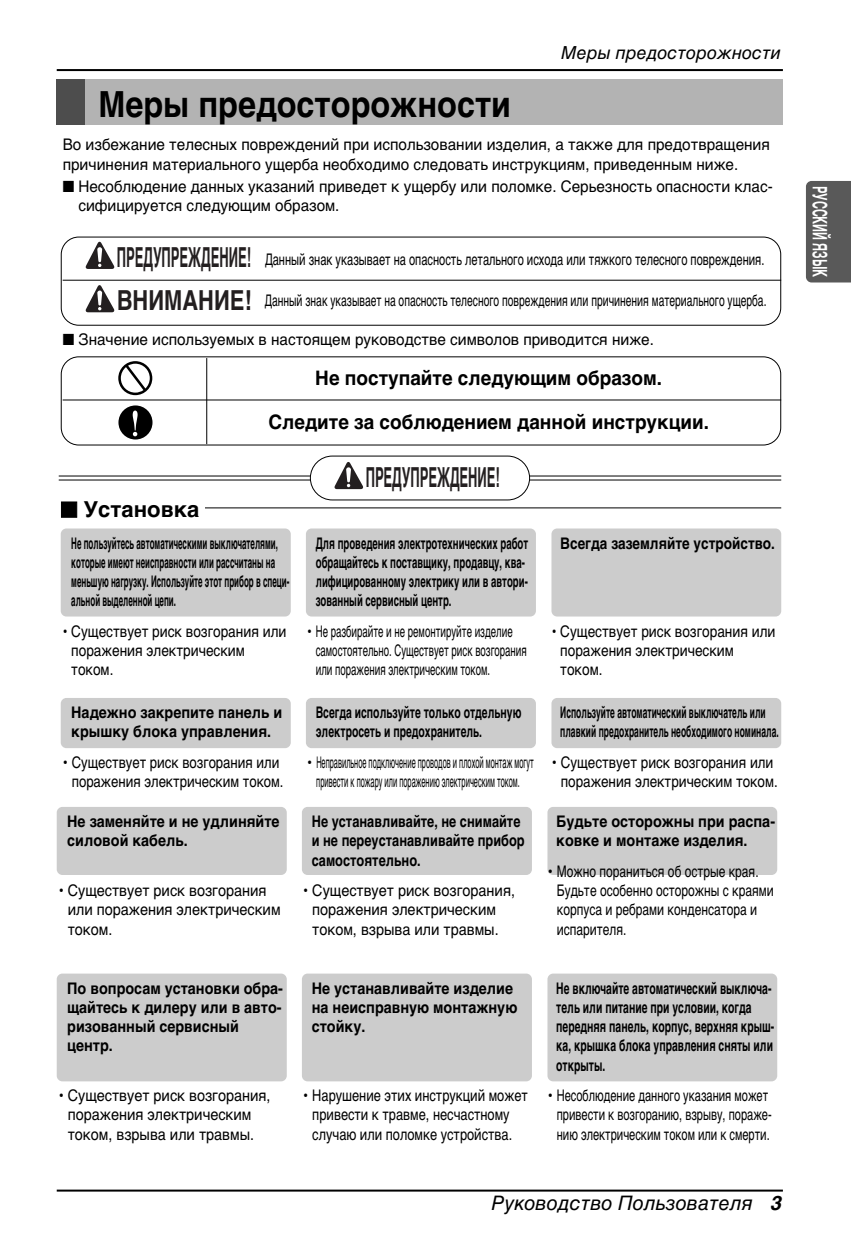
<style>
.page{position:relative;width:851px;height:1248px;background:#fff}
.page>*{position:absolute;margin:0;border:0;box-sizing:border-box;transform-origin:0 0}
.t1{font:700 36px "Helvetica";color:#000;scale:.9 1}
.t2{font:700 27.6px/43.4px "Helvetica";color:#231f20;scale:.47 1}
.t3{font:700 22px "Helvetica";color:#000}
.t4{font:700 20px "Helvetica";color:#000;scale:.95 1}
.t5{font:italic 20px "Helvetica";color:#000}
.t6{font:700 20px "Helvetica";color:#fff;scale:.55 1}
.t7{font:italic 18px "Helvetica";color:#000}
.t8{font:16px/19.2px "Helvetica";color:#000;text-align:center;scale:.9 1}
.t9{font:16px/19.2px "Helvetica";color:#000;scale:.95 1}
.t10{font:700 16px/19.2px "Helvetica";color:#000;scale:.9 1}
.t11{font:16px/19.2px "Helvetica";color:#000;scale:.85 1}
.t12{font:700 16px/19.2px "Helvetica";color:#000;scale:.65 1}
.t13{font:700 16px/19.2px "Helvetica";color:#000;scale:.5 1}
.t14{font:700 16px/19.2px "Helvetica";color:#000;scale:.6 1}
.t15{font:16px "Helvetica";color:#000;scale:.64 1}
.t16{font:700 16px/19.2px "Helvetica";color:#000;scale:.53 1}
.t17{font:16px "Helvetica";color:#000;scale:.69 1}
.t18{font:700 16px/19.2px "Helvetica";color:#000;scale:.8 1}
.t19{font:700 16px "Helvetica";color:#000;scale:.85 1}
.s1{font-weight:700}
</style>
<div class="page">
<hr style="left:57px;top:69px;width:725px;height:2px;background:#000">
<hr style="left:57px;top:1189px;width:725px;height:2px;background:#000">
<div style="left:806px;top:181px;width:44px;height:101px;background:#595959"></div>
<div style="left:57px;top:79px;width:113px;height:46px;background:#4d4d4d"></div>
<div style="left:85px;top:79px;width:697px;height:46px;background:#b3b3b3"></div>
<div style="left:61px;top:236px;width:720px;height:90px;border:2px solid #000;border-radius:18px"></div>
<hr style="left:63px;top:280px;width:718px;height:1px;background:#000">
<svg style="left:86px;top:242px;width:29px;height:27px"></svg>
<svg style="left:86px;top:285px;width:29px;height:27px"></svg>
<div style="left:61px;top:356px;width:720px;height:89px;border:2px solid #000;border-radius:18px"></div>
<hr style="left:63px;top:399px;width:718px;height:1px;background:#000">
<div style="left:118px;top:405px;width:34px;height:34px;background:#000;border-radius:50%"></div>
<svg style="left:133px;top:410px;width:5px;height:26px"></svg>
<hr style="left:59px;top:475px;width:722px;height:1px;background:#000">
<hr style="left:59px;top:479px;width:722px;height:1px;background:#000">
<div style="left:310px;top:456px;width:219px;height:44px;background:#fff;border-radius:22px"></div>
<svg style="left:334px;top:462px;width:29px;height:27px"></svg>
<div style="left:310px;top:455px;width:220px;height:45px;border:2px solid #000;border-radius:22px"></div>
<hr style="left:157px;top:507px;width:624px;height:1px;background:#000">
<div style="left:61px;top:497px;width:144px;height:28px;background:#fff"></div>
<svg style="left:118px;top:361px;width:34px;height:34px"></svg>
<hr style="left:206px;top:358px;width:1px;height:86px;background:#000">
<div style="left:551px;top:528px;width:230px;height:88px;background:#ccc;border-radius:6px"></div>
<div style="left:61px;top:528px;width:230px;height:88px;background:#ccc;border-radius:6px"></div>
<div style="left:306px;top:528px;width:230px;height:88px;background:#ccc;border-radius:6px"></div>
<div style="left:551px;top:698px;width:230px;height:50px;background:#ccc;border-radius:6px"></div>
<div style="left:61px;top:698px;width:230px;height:50px;background:#ccc;border-radius:6px"></div>
<div style="left:306px;top:698px;width:230px;height:50px;background:#ccc;border-radius:6px"></div>
<div style="left:547px;top:806px;width:230px;height:68px;background:#ccc;border-radius:6px"></div>
<div style="left:57px;top:806px;width:230px;height:68px;background:#ccc;border-radius:6px"></div>
<div style="left:302px;top:806px;width:230px;height:68px;background:#ccc;border-radius:6px"></div>
<div style="left:547px;top:973px;width:230px;height:108px;background:#ccc;border-radius:6px"></div>
<div style="left:57px;top:973px;width:230px;height:108px;background:#ccc;border-radius:6px"></div>
<div style="left:302px;top:973px;width:230px;height:108px;background:#ccc;border-radius:6px"></div>
<p class="t7" style="left:560px;top:46px;width:222px">Меры предосторожности</p>
<h1 class="t1" style="left:98px;top:91px;width:460px">Меры предосторожности</h1>
<p class="t9" style="left:63px;top:137px;width:745px">Во избежание телесных повреждений при использовании изделия, а также для предотвращения причинения материального ущерба необходимо следовать инструкциям, приведенным ниже.</p>
<p class="t9" style="left:78px;top:178px;width:732px;text-indent:-16px">■ Несоблюдение данных указаний приведет к ущербу или поломке. Серьезность опасности клас&shy;сифицируется следующим образом.</p>
<h2 class="t2" style="left:117px;top:238px;width:288px">ПРЕДУПРЕЖДЕНИЕ!<br>ВНИМАНИЕ!</h2>
<p class="t17" style="left:265px;top:253px;width:725px">Данный знак указывает на опасность летального исхода или тяжкого телесного повреждения.</p>
<p class="t15" style="left:265px;top:294px;width:785px">Данный знак указывает на опасность телесного повреждения или причинения материального ущерба.</p>
<p class="t9" style="left:63px;top:331px;width:623px">■ Значение используемых в настоящем руководстве символов приводится ниже.</p>
<p class="t4" style="left:315px;top:370px;width:366px">Не поступайте следующим образом.</p>
<p class="t4" style="left:268px;top:415px;width:465px">Следите за соблюдением данной инструкции.</p>
<h2 class="t2" style="left:365px;top:458px;width:287px">ПРЕДУПРЕЖДЕНИЕ!</h2>
<h3 class="t3" style="left:61px;top:501px;width:140px">■ Установка</h3>
<p class="t13" style="left:71px;top:535px;width:437px">Не пользуйтесь автоматическими выключателями, которые имеют неисправности или рассчитаны на меньшую нагрузку. Используйте этот прибор в специ&shy;альной выделенной цепи.</p>
<p class="t11" style="left:71px;top:623px;width:255px;text-indent:-8px">• Существует риск возгорания или поражения электрическим током.</p>
<p class="t19" style="left:560px;top:537px;width:254px">Всегда заземляйте устройство.</p>
<p class="t14" style="left:316px;top:535px;width:355px">Для проведения электротехнических работ обращайтесь к поставщику, продавцу, ква&shy;лифицированному электрику или в автори&shy;зованный сервисный центр.</p>
<p class="t11" style="left:316px;top:623px;width:250px;text-indent:-9px">• Не разбирайте и не ремонтируйте изделие самостоятельно. Существует риск возгорания или поражения электрическим током.</p>
<p class="t11" style="left:560px;top:623px;width:255px;text-indent:-8px">• Существует риск возгорания или поражения электрическим током.</p>
<p class="t10" style="left:71px;top:704px;width:236px">Надежно закрепите панель и крышку блока управления.</p>
<p class="t8" style="left:63px;top:754px;width:247px">• Существует риск возгорания или поражения электрическим током.</p>
<p class="t10" style="left:67px;top:813px;width:237px">Не заменяйте и не удлиняйте силовой кабель.</p>
<p class="t8" style="left:68px;top:882px;width:238px;text-align:left;text-indent:-9px">• Существует риск возгорания или поражения электрическим током.</p>
<p class="t10" style="left:67px;top:980px;width:241px">По вопросам установки обра&shy;щайтесь к дилеру или в авто&shy;ризованный сервисный центр.</p>
<p class="t8" style="left:68px;top:1087px;width:227px;text-align:left;text-indent:-9px">• Существует риск возгорания, поражения электрическим током, взрыва или травмы.</p>
<p class="t12" style="left:316px;top:704px;width:318px">Всегда используйте только отдельную электросеть и предохранитель.</p>
<p class="t8" style="left:307px;top:754px;width:253px">• Неправильное подключение проводов и плохой монтаж могут привести к пожару или поражению электрическим током.</p>
<p class="t18" style="left:312px;top:813px;width:268px">Не устанавливайте, не снимайте и не переустанавливайте прибор самостоятельно.</p>
<p class="t8" style="left:312px;top:882px;width:227px;text-align:left;text-indent:-9px">• Существует риск возгорания, поражения электрическим током, взрыва или травмы.</p>
<p class="t16" style="left:560px;top:704px;width:413px">Используйте автоматический выключатель или плавкий предохранитель необходимого номинала.</p>
<p class="t8" style="left:551px;top:754px;width:252px">• Существует риск возгорания или поражения электрическим током.</p>
<p class="t10" style="left:556px;top:813px;width:245px">Будьте осторожны при распа&shy;ковке и монтаже изделия.</p>
<p class="t8" style="left:556px;top:863px;width:243px;text-align:left;text-indent:-9px">• Можно пораниться об острые края.<br>Будьте особенно осторожны с краями корпуса и ребрами конденсатора и испарителя.</p>
<p class="t10" style="left:312px;top:980px;width:230px">Не устанавливайте изделие на неисправную монтажную стойку.</p>
<p class="t8" style="left:303px;top:1087px;width:251px">• Нарушение этих инструкций может привести к травме, несчастному случаю или поломке устройства.</p>
<p class="t12" style="left:556px;top:980px;width:337px">Не включайте автоматический выключа&shy;тель или питание при условии, когда передняя панель, корпус, верхняя крыш&shy;ка, крышка блока управления сняты или открыты.</p>
<p class="t8" style="left:547px;top:1087px;width:250px">• Несоблюдение данного указания может привести к возгоранию, взрыву, пораже&shy;нию электрическим током или к смерти.</p>
<p class="t5" style="left:491px;top:1195px;width:291px">Руководство Пользователя <span class="s1">3</span></p>
<p class="t6" style="left:827px;top:186px;width:167px;rotate:90deg">РУССКИЙ ЯЗЫК</p>
</div>
